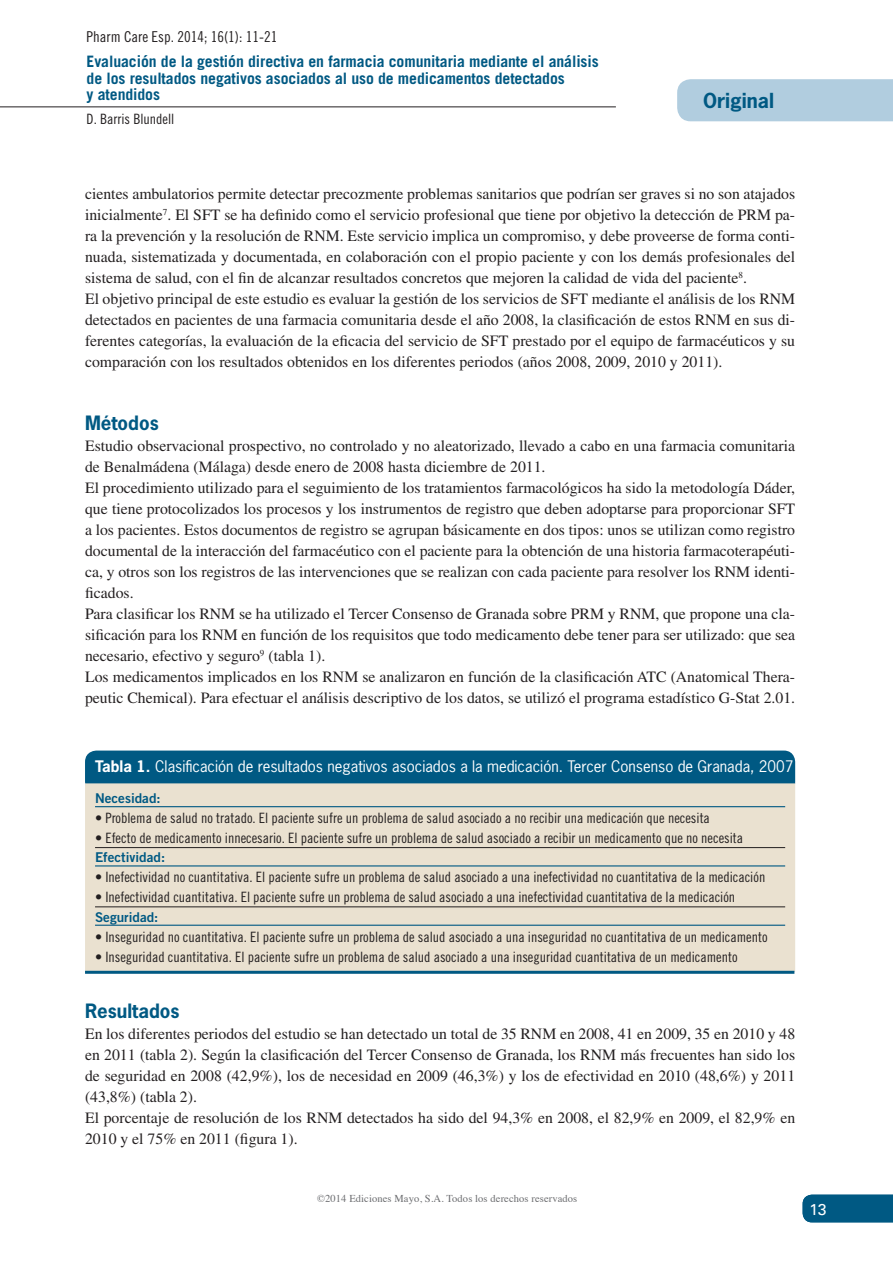
<style>
.page{position:relative;width:893px;height:1263px;background:#fff}
.page>*{position:absolute;margin:0;border:0;box-sizing:border-box;transform-origin:0 0}
.t1{font:700 19.5px "News Gothic Std";color:#005983}
.t2{font:700 18.6px "News Gothic Std";color:#005983}
.t3{font:15.75px/21px "Times LT Std";color:#231f20}
.t4{font:700 15.75px/16.5px "Trade Gothic LT Std";letter-spacing:-.005em;color:#005983}
.t5{font:15.75px "Univers LT Std";color:#fff}
.t6{font:15px "News Gothic Std";color:#fff}
.t7{font:15px "Trade Gothic LT Std Cn 18";color:#231f20}
.t8{font:14.25px "Trade Gothic LT Std Cn 18";color:#231f20}
.t9{font:13.5px "Trade Gothic LT Std Bd 2";color:#005983}
.t10{font:10.5px "Times";letter-spacing:.01em;color:#6c6d70}
.s1{font-weight:700}
</style>
<div class="page">
<div style="left:803px;top:1195px;width:90px;height:27px;background:#005983"></div>
<hr style="left:0;top:106px;width:616px;height:1px;background:#231f20">
<div style="left:677px;top:79px;width:216px;height:42px;background:#b1cddf"></div>
<div style="left:86px;top:751px;width:708px;height:41px;background:#005983;border-radius:11px"></div>
<div style="left:85px;top:750px;width:710px;height:43px;border:2px solid #005983;border-radius:11px"></div>
<div style="left:86px;top:784px;width:708px;height:187px;background:#eae1d0"></div>
<hr style="left:95px;top:806px;width:690px;height:1px;background:#005983">
<hr style="left:95px;top:847px;width:690px;height:1px;background:#231f20">
<hr style="left:95px;top:865px;width:690px;height:1px;background:#005983">
<hr style="left:95px;top:906px;width:690px;height:1px;background:#231f20">
<hr style="left:95px;top:925px;width:690px;height:1px;background:#005983">
<div style="left:85px;top:783px;width:710px;height:189px;border:2px solid #eae1d0"></div>
<hr style="left:85px;top:971px;width:709px;height:3px;background:#005983">
<p class="t7" style="left:87px;top:32px;width:192px">Pharm Care Esp. 2014; 16(1): 11-21</p>
<p class="t4" style="left:87px;top:55px;width:514px">Evaluación de la gestión directiva en farmacia comunitaria mediante el análisis de los resultados negativos asociados al uso de medicamentos detectados<br>y atendidos</p>
<p class="t8" style="left:87px;top:114px;width:89px">D. Barris Blundell</p>
<p class="t1" style="left:703px;top:92px;width:73px">Original</p>
<p class="t3" style="left:85px;top:185px;width:712px">cientes ambulatorios permite detectar precozmente problemas sanitarios que podrían ser graves si no son atajados inicialmente<sup>7</sup>. El SFT se ha definido como el servicio profesional que tiene por objetivo la detección de PRM pa&shy;ra la prevención y la resolución de RNM. Este servicio implica un compromiso, y debe proveerse de forma conti&shy;nuada, sistematizada y documentada, en colaboración con el propio paciente y con los demás profesionales del sistema de salud, con el fin de alcanzar resultados concretos que mejoren la calidad de vida del paciente<sup>8</sup>.<br>El objetivo principal de este estudio es evaluar la gestión de los servicios de SFT mediante el análisis de los RNM detectados en pacientes de una farmacia comunitaria desde el año 2008, la clasificación de estos RNM en sus di&shy;ferentes categorías, la evaluación de la eficacia del servicio de SFT prestado por el equipo de farmacéuticos y su comparación con los resultados obtenidos en los diferentes periodos (años 2008, 2009, 2010 y 2011).</p>
<p class="t2" style="left:85px;top:415px;width:75px">Métodos</p>
<p class="t3" style="left:85px;top:437px;width:712px">Estudio observacional prospectivo, no controlado y no aleatorizado, llevado a cabo en una farmacia comunitaria de Benalmádena (Málaga) desde enero de 2008 hasta diciembre de 2011.<br>El procedimiento utilizado para el seguimiento de los tratamientos farmacológicos ha sido la metodología Dáder, que tiene protocolizados los procesos y los instrumentos de registro que deben adoptarse para proporcionar SFT a los pacientes. Estos documentos de registro se agrupan básicamente en dos tipos: unos se utilizan como registro documental de la interacción del farmacéutico con el paciente para la obtención de una historia farmacoterapéuti&shy;ca, y otros son los registros de las intervenciones que se realizan con cada paciente para resolver los RNM identi&shy;ficados.<br>Para clasificar los RNM se ha utilizado el Tercer Consenso de Granada sobre PRM y RNM, que propone una cla&shy;sificación para los RNM en función de los requisitos que todo medicamento debe tener para ser utilizado: que sea necesario, efectivo y seguro<sup>9</sup> (tabla 1).<br>Los medicamentos implicados en los RNM se analizaron en función de la clasificación ATC (Anatomical Thera&shy;peutic Chemical). Para efectuar el análisis descriptivo de los datos, se utilizó el programa estadístico G-Stat 2.01.</p>
<p class="t6" style="left:95px;top:759px;width:700px"><span class="s1">Tabla 1.</span> Clasificación de resultados negativos asociados a la medicación. Tercer Consenso de Granada, 2007</p>
<p class="t9" style="left:95px;top:793px;width:67px">Necesidad:</p>
<p class="t8" style="left:95px;top:813px;width:616px">• Problema de salud no tratado. El paciente sufre un problema de salud asociado a no recibir una medicación que necesita</p>
<p class="t8" style="left:95px;top:833px;width:650px">• Efecto de medicamento innecesario. El paciente sufre un problema de salud asociado a recibir un medicamento que no necesita</p>
<p class="t9" style="left:95px;top:853px;width:72px">Efectividad:</p>
<p class="t8" style="left:95px;top:872px;width:672px">• Inefectividad no cuantitativa. El paciente sufre un problema de salud asociado a una inefectividad no cuantitativa de la medicación</p>
<p class="t8" style="left:95px;top:892px;width:642px">• Inefectividad cuantitativa. El paciente sufre un problema de salud asociado a una inefectividad cuantitativa de la medicación</p>
<p class="t9" style="left:95px;top:912px;width:65px">Seguridad:</p>
<p class="t8" style="left:95px;top:931px;width:674px">• Inseguridad no cuantitativa. El paciente sufre un problema de salud asociado a una inseguridad no cuantitativa de un medicamento</p>
<p class="t8" style="left:95px;top:951px;width:644px">• Inseguridad cuantitativa. El paciente sufre un problema de salud asociado a una inseguridad cuantitativa de un medicamento</p>
<p class="t2" style="left:85px;top:1003px;width:96px">Resultados</p>
<p class="t3" style="left:85px;top:1025px;width:712px">En los diferentes periodos del estudio se han detectado un total de 35 RNM en 2008, 41 en 2009, 35 en 2010 y 48 en 2011 (tabla 2). Según la clasificación del Tercer Consenso de Granada, los RNM más frecuentes han sido los de seguridad en 2008 (42,9%), los de necesidad en 2009 (46,3%) y los de efectividad en 2010 (48,6%) y 2011 (43,8%) (tabla 2).<br>El porcentaje de resolución de los RNM detectados ha sido del 94,3% en 2008, el 82,9% en 2009, el 82,9% en 2010 y el 75% en 2011 (figura 1).</p>
<p class="t10" style="left:317px;top:1194px;width:262px">©2014 Ediciones Mayo, S.A. Todos los derechos reservados</p>
<p class="t5" style="left:809px;top:1201px;width:19px">13</p>
</div>
